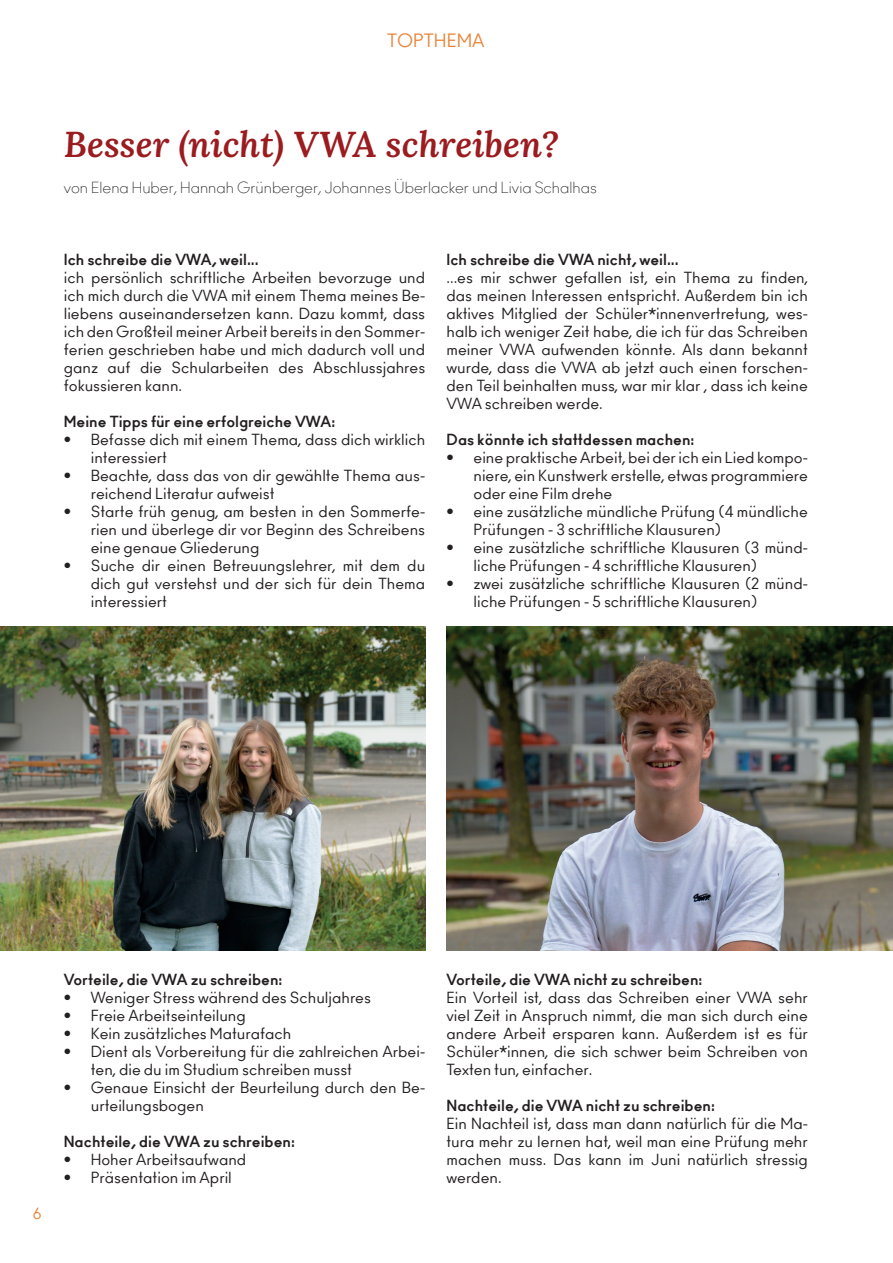
<style>
.page{position:relative;width:893px;height:1263px;background:#fff}
.page>*{position:absolute;margin:0;border:0;box-sizing:border-box;transform-origin:0 0}
.t1{font:italic 600 36px "Lora";color:#9b1b1f}
.t2{font:18px "Ano";color:#e9853b}
.t3{font:15px/18px "Ano";color:#231f20;text-align:justify}
.t4{font:700 15px "Ano";color:#231f20}
.t5{font:15px "Ano Half";color:#231f20}
.t6{font:15px "Ano";color:#e9853b}
</style>
<div class="page">
<img style="left:446px;top:627px;width:447px;height:324px">
<img style="left:0;top:627px;width:425px;height:324px">
<p class="t2" style="left:387px;top:30px;width:99px">TOPTHEMA</p>
<h1 class="t1" style="left:64px;top:118px;width:496px">Besser (nicht) VWA schreiben?</h1>
<p class="t5" style="left:64px;top:179px;width:534px">von Elena Huber, Hannah Grünberger, Johannes Überlacker und Livia Schalhas</p>
<p class="t4" style="left:64px;top:250px;width:196px">Ich schreibe die VWA, weil...</p>
<p class="t3" style="left:64px;top:269px;width:363px">ich persönlich schriftliche Arbeiten bevorzuge und ich mich durch die VWA mit einem Thema meines Be&shy;liebens auseinandersetzen kann. Dazu kommt, dass ich den Großteil meiner Arbeit bereits in den Sommer&shy;ferien geschrieben habe und mich dadurch voll und ganz auf die Schularbeiten des Abschlussjahres fokussieren kann.</p>
<p class="t4" style="left:64px;top:412px;width:273px">Meine Tipps für eine erfolgreiche VWA:</p>
<p class="t3" style="left:91px;top:431px;width:336px;text-indent:-27px">• Befasse dich mit einem Thema, dass dich wirklich interessiert</p>
<p class="t3" style="left:91px;top:467px;width:336px;text-indent:-27px">• Beachte, dass das von dir gewählte Thema aus&shy;reichend Literatur aufweist</p>
<p class="t3" style="left:91px;top:503px;width:336px;text-indent:-27px">• Starte früh genug, am besten in den Sommerfe&shy;rien und überlege dir vor Beginn des Schreibens eine genaue Gliederung</p>
<p class="t3" style="left:91px;top:557px;width:336px;text-indent:-27px">• Suche dir einen Betreuungslehrer, mit dem du dich gut verstehst und der sich für dein Thema interessiert</p>
<p class="t4" style="left:446px;top:250px;width:234px">Ich schreibe die VWA nicht, weil...</p>
<p class="t3" style="left:446px;top:269px;width:363px">...es mir schwer gefallen ist, ein Thema zu finden, das meinen Interessen entspricht. Außerdem bin ich aktives Mitglied der Schüler*innenvertretung, wes&shy;halb ich weniger Zeit habe, die ich für das Schreiben meiner VWA aufwenden könnte. Als dann bekannt wurde, dass die VWA ab jetzt auch einen forschen&shy;den Teil beinhalten muss, war mir klar , dass ich keine VWA schreiben werde.</p>
<p class="t4" style="left:446px;top:430px;width:250px">Das könnte ich stattdessen machen:</p>
<p class="t3" style="left:473px;top:449px;width:336px;text-indent:-27px">• eine praktische Arbeit, bei der ich ein Lied kompo&shy;niere, ein Kunstwerk erstelle, etwas programmiere oder eine Film drehe</p>
<p class="t3" style="left:473px;top:503px;width:336px;text-indent:-27px">• eine zusätzliche mündliche Prüfung (4 mündliche<br>Prüfungen - 3 schriftliche Klausuren)</p>
<p class="t3" style="left:473px;top:539px;width:336px;text-indent:-27px">• eine zusätzliche schriftliche Klausuren (3 münd&shy;liche Prüfungen - 4 schriftliche Klausuren)</p>
<p class="t3" style="left:473px;top:575px;width:336px;text-indent:-27px">• zwei zusätzliche schriftliche Klausuren (2 münd&shy;liche Prüfungen - 5 schriftliche Klausuren)</p>
<p class="t6" style="left:33px;top:1204px;width:10px">6</p>
<p class="t4" style="left:64px;top:970px;width:220px">Vorteile, die VWA zu schreiben:</p>
<p class="t3" style="left:64px;top:989px;width:309px">• Weniger Stress während des Schuljahres</p>
<p class="t3" style="left:64px;top:1007px;width:184px">• Freie Arbeitseinteilung</p>
<p class="t3" style="left:64px;top:1025px;width:229px">• Kein zusätzliches Maturafach</p>
<p class="t3" style="left:91px;top:1043px;width:336px;text-indent:-27px">• Dient als Vorbereitung für die zahlreichen Arbei&shy;ten, die du im Studium schreiben musst</p>
<p class="t3" style="left:91px;top:1079px;width:336px;text-indent:-27px">• Genaue Einsicht der Beurteilung durch den Be&shy;urteilungsbogen</p>
<p class="t4" style="left:64px;top:1132px;width:233px">Nachteile, die VWA zu schreiben:</p>
<p class="t3" style="left:64px;top:1151px;width:184px">• Hoher Arbeitsaufwand</p>
<p class="t3" style="left:64px;top:1169px;width:170px">• Präsentation im April</p>
<p class="t4" style="left:446px;top:970px;width:258px">Vorteile, die VWA nicht zu schreiben:</p>
<p class="t3" style="left:446px;top:989px;width:363px">Ein Vorteil ist, dass das Schreiben einer VWA sehr viel Zeit in Anspruch nimmt, die man sich durch eine andere Arbeit ersparen kann. Außerdem ist es für Schüler*innen, die sich schwer beim Schreiben von Texten tun, einfacher.</p>
<p class="t4" style="left:446px;top:1096px;width:270px">Nachteile, die VWA nicht zu schreiben:</p>
<p class="t3" style="left:446px;top:1115px;width:363px">Ein Nachteil ist, dass man dann natürlich für die Ma&shy;tura mehr zu lernen hat, weil man eine Prüfung mehr machen muss. Das kann im Juni natürlich stressig werden.</p>
</div>
